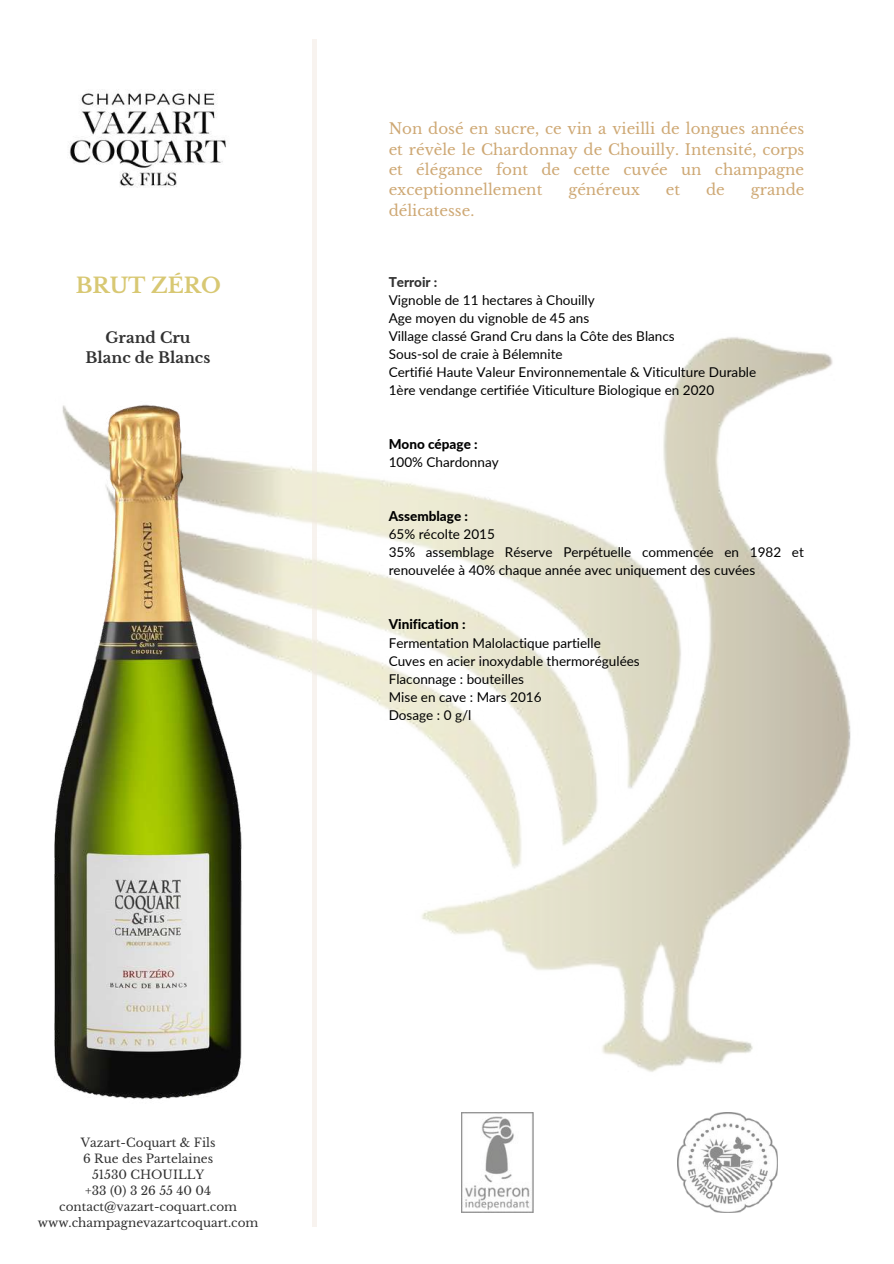
<style>
.page{position:relative;width:894px;height:1264px;background:#fff}
.page>*{position:absolute;margin:0;border:0;box-sizing:border-box;transform-origin:0 0}
.t1{font:700 21px "Libre Baskerville";color:#d8c873}
.t2{font:15px/20.2px "Libre Baskerville";color:#cea874;text-align:justify}
.t3{font:700 15px/20.2px "Libre Baskerville";color:#323232;text-align:center}
.t4{font:13.5px/18px "Lato";color:#000}
.t5{font:800 13.5px "Lato";color:#000}
.t6{font:800 13.5px "Lato";color:#323232}
.t7{font:12px/16px "Libre Baskerville";color:#323232;text-align:center}
</style>
<div class="page">
<img style="left:268px;top:337px;width:583px;height:810px">
<svg style="left:312px;top:39px;width:5px;height:1187px;fill:#f8f3ef"></svg>
<img style="left:54px;top:404px;width:214px;height:696px">
<img style="left:69px;top:91px;width:157px;height:96px">
<img style="left:461px;top:1112px;width:72px;height:100px">
<img style="left:676px;top:1112px;width:101px;height:100px">
<h1 class="t1" style="left:76px;top:272px;width:147px">BRUT ZÉRO</h1>
<p class="t3" style="left:85px;top:327px;width:126px">Grand Cru<br>Blanc de Blancs</p>
<p class="t2" style="left:388px;top:119px;width:417px">Non dosé en sucre, ce vin a vieilli de longues années et révèle le Chardonnay de Chouilly. Intensité, corps et élégance font de cette cuvée un champagne exceptionnellement</p>
<p class="t2" style="left:568px;top:180px;width:73px">généreux</p>
<p class="t2" style="left:665px;top:180px;width:16px">et</p>
<p class="t2" style="left:706px;top:180px;width:20px">de</p>
<p class="t2" style="left:750px;top:180px;width:55px">grande</p>
<p class="t2" style="left:388px;top:200px;width:87px">délicatesse.</p>
<p class="t6" style="left:388px;top:274px;width:50px">Terroir :</p>
<p class="t4" style="left:388px;top:291px;width:369px">Vignoble de 11 hectares à Chouilly<br>Age moyen du vignoble de 45 ans<br>Village classé Grand Cru dans la Côte des Blancs<br>Sous-sol de craie à Bélemnite<br>Certifié Haute Valeur Environnementale &amp; Viticulture Durable 1ère vendange certifiée Viticulture Biologique en 2020</p>
<p class="t5" style="left:388px;top:436px;width:90px">Mono cépage :</p>
<p class="t4" style="left:388px;top:453px;width:111px">100% Chardonnay</p>
<p class="t5" style="left:388px;top:508px;width:81px">Assemblage :</p>
<p class="t4" style="left:388px;top:525px;width:416px">65% récolte 2015<br>35% assemblage Réserve Perpétuelle commencée en 1982 et renouvelée à 40% chaque année avec uniquement des cuvées</p>
<p class="t5" style="left:388px;top:616px;width:78px">Vinification :</p>
<p class="t4" style="left:388px;top:633px;width:252px">Fermentation Malolactique partielle<br>Cuves en acier inoxydable thermorégulées<br>Flaconnage : bouteilles<br>Mise en cave : Mars 2016<br>Dosage : 0 g/l</p>
<p class="t7" style="left:38px;top:1134px;width:222px">Vazart-Coquart &amp; Fils<br>6 Rue des Partelaines<br>51530 CHOUILLY<br>+33 (0) 3 26 55 40 04 contact@vazart-coquart.com www.champagnevazartcoquart.com</p>
</div>
